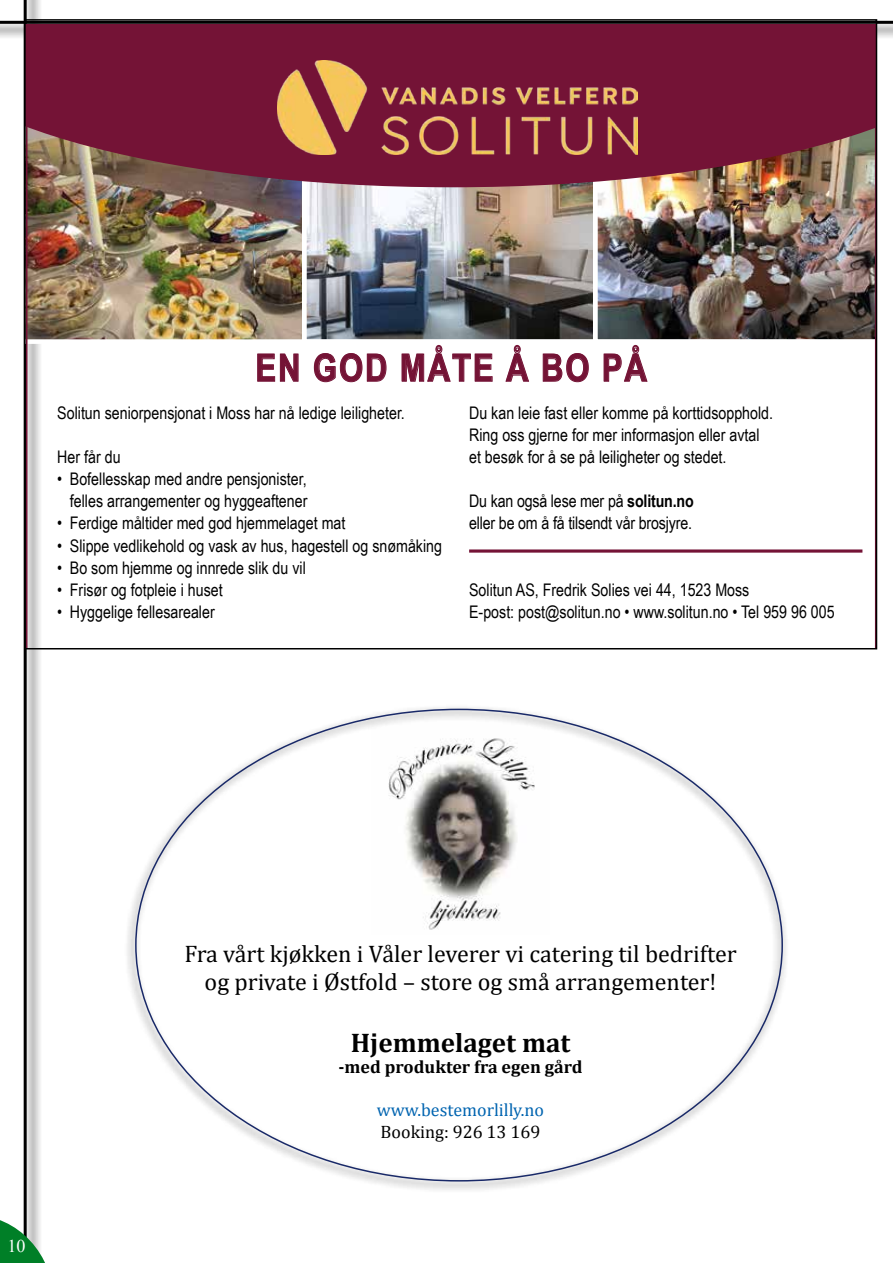
<style>
.page{position:relative;width:893px;height:1263px;background:#fff}
.page>*{position:absolute;margin:0;border:0;box-sizing:border-box;transform-origin:0 0}
.t1{font:700 37.95px "Arial Narrow";letter-spacing:.05em;color:#741335}
.t2{font:700 27px "Cambria";color:#000}
.t3{font:24px/28.8px "Cambria";color:#000;text-align:center}
.t4{font:700 18px "Cambria";color:#000}
.t5{font:18px "Cambria";color:#0064b0}
.t6{font:18px "Cambria";color:#000}
.t7{font:18px "Times New Roman";color:#fff}
.t8{font:17.4px/22px "Arial Narrow";color:#000}
.s1{font-weight:700}
</style>
<div class="page">
<div style="left:0;top:20px;width:893px;height:19px;background:#000;opacity:.75"></div>
<hr style="left:0;top:21px;width:893px;height:3px;background:#000">
<div style="left:23px;top:0;width:19px;height:1263px;background:#000;opacity:.75"></div>
<hr style="left:24px;top:0;width:3px;height:1263px;background:#000">
<svg style="left:0;top:1215px;width:45px;height:48px"></svg>
<img style="left:27px;top:25px;width:847px;height:621px">
<div style="left:125px;top:704px;width:664px;height:489px;background:#000;opacity:.75"></div>
<h1 class="t1" style="left:255px;top:339px;width:393px">EN GOD MÅTE Å BO PÅ</h1>
<p class="t8" style="left:57px;top:401px;width:349px">Solitun seniorpensjonat i Moss har nå ledige leiligheter.</p>
<p class="t8" style="left:57px;top:445px;width:65px">Her får du</p>
<p class="t8" style="left:57px;top:467px;width:252px;text-align:right">• Bofellesskap med andre pensjonister, felles arrangementer og hyggeaftener</p>
<p class="t8" style="left:57px;top:512px;width:290px">• Ferdige måltider med god hjemmelaget mat</p>
<p class="t8" style="left:57px;top:534px;width:386px">• Slippe vedlikehold og vask av hus, hagestell og snømåking</p>
<p class="t8" style="left:57px;top:556px;width:250px">• Bo som hjemme og innrede slik du vil</p>
<p class="t8" style="left:57px;top:578px;width:167px">• Frisør og fotpleie i huset</p>
<p class="t8" style="left:57px;top:600px;width:159px">• Hyggelige fellesarealer</p>
<p class="t8" style="left:469px;top:401px;width:306px">Du kan leie fast eller komme på korttidsopphold.<br>Ring oss gjerne for mer informasjon eller avtal et besøk for å se på leiligheter og stedet.</p>
<p class="t8" style="left:469px;top:489px;width:226px">Du kan også lese mer på <span class="s1">solitun.no </span>eller be om å få tilsendt vår brosjyre.</p>
<p class="t8" style="left:469px;top:578px;width:367px">Solitun AS, Fredrik Solies vei 44, 1523 Moss<br>E-post: post@solitun.no • www.solitun.no • Tel 959 96 005</p>
<p class="t7" style="left:7px;top:1234px;width:19px">10</p>
<h3 class="t3" style="left:184px;top:939px;width:554px">Fra vårt kjøkken i Våler leverer vi catering til bedrifter og private i Østfold – store og små arrangementer!</h3>
<h2 class="t2" style="left:351px;top:1023px;width:221px">Hjemmelaget mat</h2>
<p class="t4" style="left:338px;top:1054px;width:246px">-med produkter fra egen gård</p>
<p class="t5" style="left:377px;top:1100px;width:169px">www.bestemorlilly.no</p>
<p class="t6" style="left:381px;top:1121px;width:161px">Booking: 926 13 169</p>
</div>
